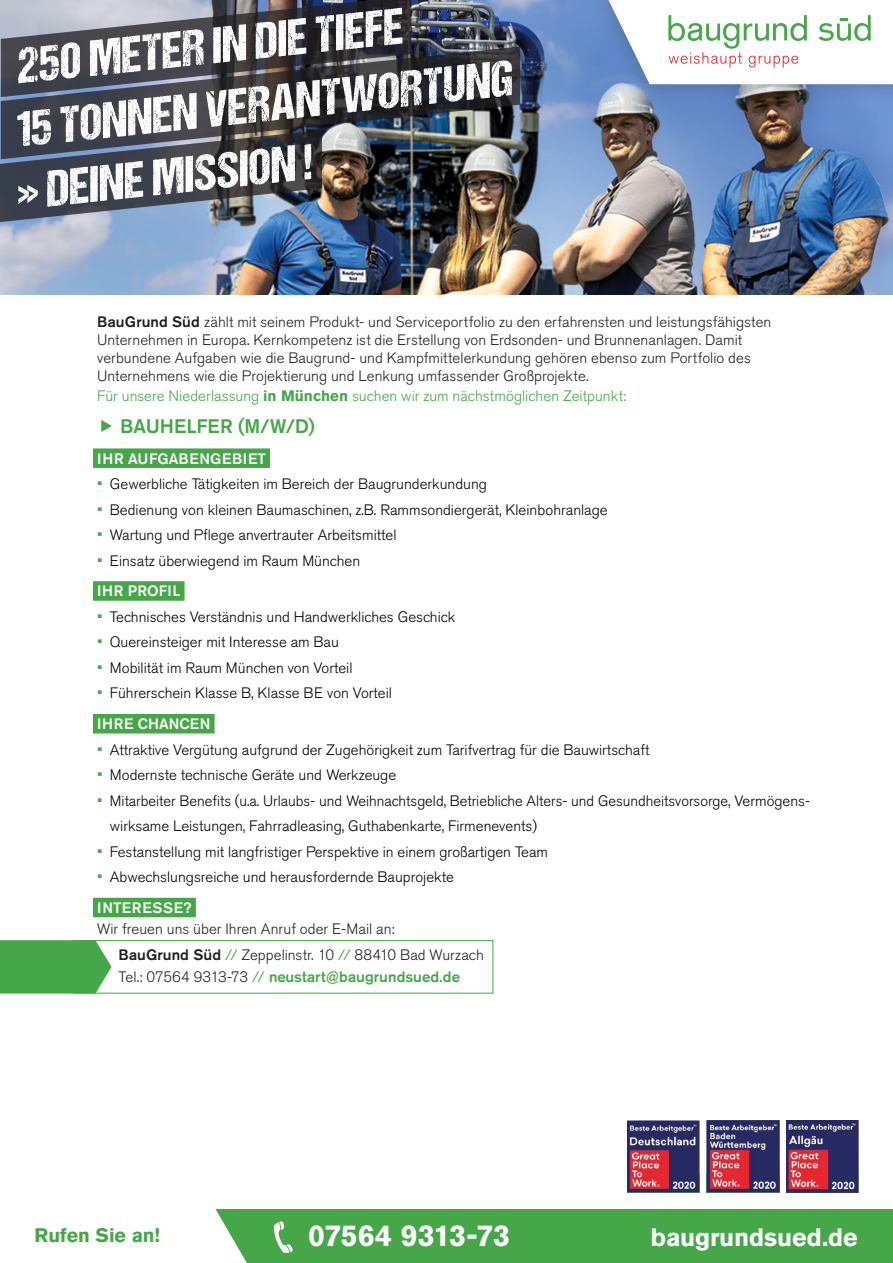
<style>
.page{position:relative;width:893px;height:1263px;background:#fff}
.page>*{position:absolute;margin:0;border:0;box-sizing:border-box;transform-origin:0 0}
.t1{font:700 30px "Akzidenz Grotesk Pro";letter-spacing:-.015em;color:#fff}
.t2{font:700 25.05px "Akzidenz Grotesk Pro";letter-spacing:-.005em;color:#fff}
.Job{font:500 19.5px "Akzidenz Grotesk Pro";color:#45a748}
.t3{font:700 19.5px "Akzidenz Grotesk Pro";letter-spacing:-.005em;color:#45a748}
.t4{font:300 15px/25.5px "Akzidenz Grotesk Pro";color:#040101}
.Grundschrift{font:300 15px/18px "Akzidenz Grotesk Pro";letter-spacing:.005em;color:#231f20}
.Grundschrift-2{font:300 15px "Akzidenz Grotesk Pro";letter-spacing:.005em;color:#45a748}
.Grundschrift-3{font:500 15px "Akzidenz Grotesk Pro";letter-spacing:.005em;color:#45a748}
.Text_10pt{font:300 15px "Akzidenz Grotesk Pro";letter-spacing:.005em;color:#231f20}
.Head_greün{font:500 15px "Akzidenz Grotesk Pro";letter-spacing:.04em;color:#fff}
.Head_greün-2{font:500 15px "Akzidenz Grotesk Pro";color:#fff}
.Head_greün-3{font:500 15px "Akzidenz Grotesk Pro";letter-spacing:.02em;color:#fff}
.s1{font-weight:500}
.s2{font-weight:700}
.s3{font-size:16.5px;color:#45a748}
.s4{color:#45a748}
.s5{font-weight:300;color:#231f20}
.s6{font-weight:300}
</style>
<div class="page">
<img style="left:0;top:0;width:893px;height:294px">
<img style="left:628px;top:1120px;width:71px;height:73px">
<img style="left:707px;top:1120px;width:72px;height:73px">
<img style="left:787px;top:1120px;width:72px;height:73px">
<img style="left:0;top:0;width:512px;height:222px">
<div style="left:93px;top:448px;width:177px;height:20px;background:#45a748"></div>
<div style="left:93px;top:581px;width:92px;height:20px;background:#45a748"></div>
<div style="left:93px;top:714px;width:122px;height:19px;background:#45a748"></div>
<div style="left:93px;top:898px;width:103px;height:19px;background:#45a748"></div>
<svg style="left:0;top:940px;width:111px;height:53px"></svg>
<div style="left:73px;top:940px;width:420px;height:53px;border:1px solid #45a748"></div>
<div style="left:590px;top:0;width:303px;height:105px;background:#231f20;opacity:.29"></div>
<svg style="left:608px;top:0;width:285px;height:84px"></svg>
<div style="left:215px;top:1209px;width:678px;height:54px;background:#45a748"></div>
<p class="Grundschrift" style="left:97px;top:313px;width:676px"><span class="s1">BauGrund Süd</span> zählt mit seinem Produkt- und Serviceportfolio zu den erfahrensten und leistungsfähigsten Unternehmen in Europa. Kernkompetenz ist die Erstellung von Erdsonden- und Brunnenanlagen. Damit verbundene Aufgaben wie die Baugrund- und Kampfmittelerkundung gehören ebenso zum Portfolio des Unternehmens wie die Projektierung und Lenkung umfassender Großprojekte.</p>
<p class="Grundschrift-2" style="left:97px;top:386px;width:531px">Für unsere Niederlassung <span class="s2">in München</span> suchen wir zum nächstmöglichen Zeitpunkt:</p>
<p class="Job" style="left:120px;top:413px;width:196px">BAUHELFER (M/W/D)</p>
<p class="Head_greün" style="left:97px;top:449px;width:170px">IHR AUFGABENGEBIET</p>
<p class="t4" style="left:97px;top:471px;width:391px"><span class="s3">•</span> Gewerbliche Tätigkeiten im Bereich der Baugrunderkundung</p>
<p class="t4" style="left:97px;top:497px;width:512px"><span class="s3">•</span> Bedienung von kleinen Baumaschinen, z.B. Rammsondiergerät, Kleinbohranlage</p>
<p class="t4" style="left:97px;top:522px;width:301px"><span class="s3">•</span> Wartung und Pflege anvertrauter Arbeitsmittel</p>
<p class="t4" style="left:97px;top:548px;width:264px"><span class="s3">•</span> Einsatz überwiegend im Raum München</p>
<p class="Head_greün-3" style="left:97px;top:581px;width:85px">IHR PROFIL</p>
<p class="t4" style="left:97px;top:604px;width:360px"><span class="s3">•</span> Technisches Verständnis und Handwerkliches Geschick</p>
<p class="t4" style="left:97px;top:629px;width:243px"><span class="s3">•</span> Quereinsteiger mit Interesse am Bau</p>
<p class="t4" style="left:97px;top:655px;width:257px"><span class="s3">•</span> Mobilität im Raum München von Vorteil</p>
<p class="t4" style="left:97px;top:680px;width:296px"><span class="s3">•</span> Führerschein Klasse B, Klasse BE von Vorteil</p>
<p class="Head_greün-2" style="left:97px;top:714px;width:115px">IHRE CHANCEN</p>
<p class="t4" style="left:97px;top:737px;width:554px"><span class="s3">•</span> Attraktive Vergütung aufgrund der Zugehörigkeit zum Tarifvertrag für die Bauwirtschaft</p>
<p class="t4" style="left:97px;top:762px;width:301px"><span class="s3">•</span> Modernste technische Geräte und Werkzeuge</p>
<p class="t4" style="left:110px;top:788px;width:702px;text-indent:-13px"><span class="s3">•</span> Mitarbeiter Benefits (u.a. Urlaubs- und Weihnachtsgeld, Betriebliche Alters- und Gesundheitsvorsorge, Vermögens&shy;wirksame Leistungen, Fahrradleasing, Guthabenkarte, Firmenevents)</p>
<p class="t4" style="left:97px;top:839px;width:452px"><span class="s3">•</span> Festanstellung mit langfristiger Perspektive in einem großartigen Team</p>
<p class="t4" style="left:97px;top:864px;width:358px"><span class="s3">•</span> Abwechslungsreiche und herausfordernde Bauprojekte</p>
<p class="Head_greün" style="left:97px;top:898px;width:96px">INTERESSE?</p>
<p class="Text_10pt" style="left:97px;top:919px;width:299px">Wir freuen uns über Ihren Anruf oder E-Mail an:</p>
<p class="Grundschrift" style="left:118px;top:945px;width:367px"><span class="s1">BauGrund Süd</span> <span class="s4">//</span> Zeppelinstr. 10 <span class="s4">//</span> 88410 Bad Wurzach</p>
<p class="Grundschrift-3" style="left:118px;top:967px;width:343px"><span class="s5">Tel.: 07564 9313-73</span> <span class="s6">//</span> neustart@baugrundsued.de</p>
<h3 class="t3" style="left:35px;top:1223px;width:127px">Rufen Sie an!</h3>
<h1 class="t1" style="left:308px;top:1216px;width:203px">07564 9313-73</h1>
<h2 class="t2" style="left:651px;top:1220px;width:209px">baugrundsued.de</h2>
</div>
